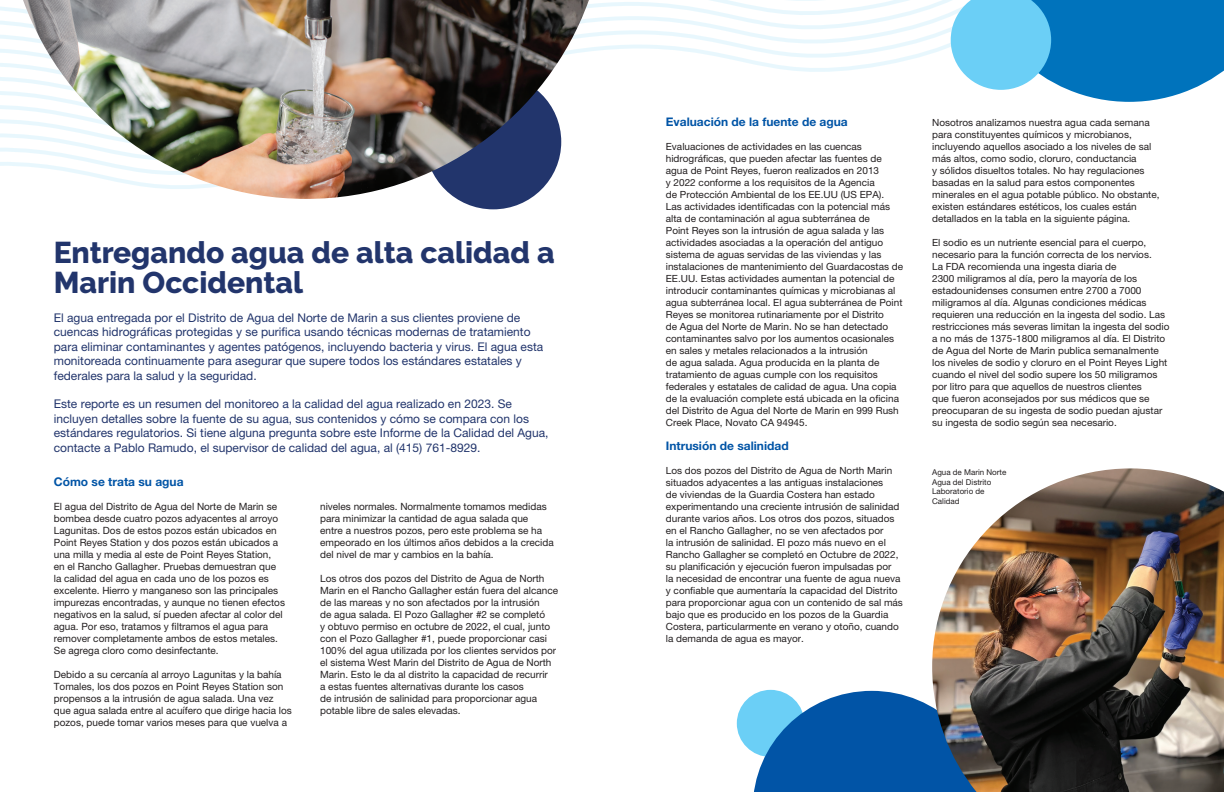
<style>
.page{position:relative;width:1224px;height:792px;background:#fff}
.page>*{position:absolute;margin:0;border:0;box-sizing:border-box;transform-origin:0 0}
.t1{font:800 30px/30px "Raleway";color:#22356c}
.t2{font:12px/14.4px "Helvetica Neue LT Pro";color:#22356c}
.t3{font:700 12px "Helvetica Neue LT Pro";color:#0154a6}
.t4{font:700 11.8px "Helvetica Neue LT Pro";color:#0154a6}
.t5{font:10px/12px "Helvetica Neue LT Pro";color:#231f20}
.t6{font:9.9px/12px "Helvetica Neue LT Pro";color:#231f20}
.t7{font:8px/9.6px "Helvetica Neue LT Pro";color:#231f20}
</style>
<div class="page">
<div style="left:737px;top:690px;width:67px;height:67px;background:#6bcff6;border-radius:50%"></div>
<svg style="left:753px;top:691px;width:179px;height:101px"></svg>
<div style="left:425px;top:74px;width:136px;height:135px;background:#22356c;border-radius:50%"></div>
<svg style="left:1153px;top:0;width:71px;height:100px;background:#1c82c3"></svg>
<svg style="left:0;top:0;width:1153px;height:167px"></svg>
<img style="left:23px;top:0;width:566px;height:199px">
<img style="left:932px;top:468px;width:292px;height:324px">
<h1 class="t1" style="left:54px;top:238px;width:502px">Entregando agua de alta calidad a<br>Marin Occidental</h1>
<p class="t2" style="left:54px;top:310px;width:491px">El agua entregada por el Distrito de Agua del Norte de Marin a sus clientes proviene de cuencas hidrográficas protegidas y se purifica usando técnicas modernas de tratamiento para eliminar contaminantes y agentes patógenos, incluyendo bacteria y virus. El agua esta monitoreada continuamente para asegurar que supere todos los estándares estatales y federales para la salud y la seguridad.</p>
<p class="t2" style="left:54px;top:397px;width:496px">Este reporte es un resumen del monitoreo a la calidad del agua realizado en 2023. Se incluyen detalles sobre la fuente de su agua, sus contenidos y cómo se compara con los estándares regulatorios. Si tiene alguna pregunta sobre este Informe de la Calidad del Agua, contacte a Pablo Ramudo, el supervisor de calidad del agua, al (415) 761-8929.</p>
<p class="t3" style="left:54px;top:474px;width:131px">Cómo se trata su agua</p>
<p class="t5" style="left:54px;top:500px;width:233px">El agua del Distrito de Agua del Norte de Marin se bombea desde cuatro pozos adyacentes al arroyo Lagunitas. Dos de estos pozos están ubicados en Point Reyes Station y dos pozos están ubicados a una milla y media al este de Point Reyes Station,<br>en el Rancho Gallagher. Pruebas demuestran que la calidad del agua en cada uno de los pozos es excelente. Hierro y manganeso son las principales impurezas encontradas, y aunque no tienen efectos negativos en la salud, sí pueden afectar al color del agua. Por eso, tratamos y filtramos el agua para remover completamente ambos de estos metales.<br>Se agrega cloro como desinfectante.</p>
<p class="t5" style="left:54px;top:668px;width:239px">Debido a su cercanía al arroyo Lagunitas y la bahía Tomales, los dos pozos en Point Reyes Station son propensos a la intrusión de agua salada. Una vez que agua salada entre al acuífero que dirige hacia los pozos, puede tomar varios meses para que vuelva a</p>
<p class="t5" style="left:320px;top:500px;width:235px">niveles normales. Normalmente tomamos medidas para minimizar la cantidad de agua salada que<br>entre a nuestros pozos, pero este problema se ha empeorado en los últimos años debidos a la crecida del nivel de mar y cambios en la bahía.</p>
<p class="t5" style="left:320px;top:572px;width:239px">Los otros dos pozos del Distrito de Agua de North Marin en el Rancho Gallagher están fuera del alcance de las mareas y no son afectados por la intrusión<br>de agua salada. El Pozo Gallagher #2 se completó<br>y obtuvo permiso en octubre de 2022, el cual, junto con el Pozo Gallagher #1, puede proporcionar casi 100% del agua utilizada por los clientes servidos por el sistema West Marin del Distrito de Agua de North Marin. Esto le da al distrito la capacidad de recurrir<br>a estas fuentes alternativas durante los casos<br>de intrusión de salinidad para proporcionar agua potable libre de sales elevadas.</p>
<p class="t4" style="left:666px;top:114px;width:183px">Evaluación de la fuente de agua</p>
<p class="t6" style="left:666px;top:140px;width:239px">Evaluaciones de actividades en las cuencas hidrográficas, que pueden afectar las fuentes de agua de Point Reyes, fueron realizados en 2013<br>y 2022 conforme a los requisitos de la Agencia<br>de Protección Ambiental de los EE.UU (US EPA).<br>Las actividades identificadas con la potencial más alta de contaminación al agua subterránea de<br>Point Reyes son la intrusión de agua salada y las actividades asociadas a la operación del antiguo sistema de aguas servidas de las viviendas y las instalaciones de mantenimiento del Guardacostas de EE.UU. Estas actividades aumentan la potencial de introducir contaminantes químicas y microbianas al agua subterránea local. El agua subterránea de Point Reyes se monitorea rutinariamente por el Distrito<br>de Agua del Norte de Marin. No se han detectado contaminantes salvo por los aumentos ocasionales en sales y metales relacionados a la intrusión<br>de agua salada. Agua producida en la planta de tratamiento de aguas cumple con los requisitos federales y estatales de calidad de agua. Una copia de la evaluación complete está ubicada en la oficina del Distrito de Agua del Norte de Marin en 999 Rush Creek Place, Novato CA 94945.</p>
<p class="t4" style="left:666px;top:438px;width:124px">Intrusión de salinidad</p>
<p class="t6" style="left:666px;top:464px;width:239px">Los dos pozos del Distrito de Agua de North Marin situados adyacentes a las antiguas instalaciones<br>de viviendas de la Guardia Costera han estado experimentando una creciente intrusión de salinidad durante varios años. Los otros dos pozos, situados en el Rancho Gallagher, no se ven afectados por<br>la intrusión de salinidad. El pozo más nuevo en el Rancho Gallagher se completó en Octubre de 2022, su planificación y ejecución fueron impulsadas por<br>la necesidad de encontrar una fuente de agua nueva y confiable que aumentaría la capacidad del Distrito para proporcionar agua con un contenido de sal más bajo que es producido en los pozos de la Guardia Costera, particularmente en verano y otoño, cuando la demanda de agua es mayor.</p>
<p class="t6" style="left:932px;top:116px;width:229px">Nosotros analizamos nuestra agua cada semana para constituyentes químicos y microbianos, incluyendo aquellos asociado a los niveles de sal más altos, como sodio, cloruro, conductancia<br>y sólidos disueltos totales. No hay regulaciones basadas en la salud para estos componentes minerales en el agua potable público. No obstante, existen estándares estéticos, los cuales están detallados en la tabla en la siguiente página.</p>
<p class="t6" style="left:932px;top:236px;width:239px">El sodio es un nutriente esencial para el cuerpo, necesario para la función correcta de los nervios.<br>La FDA recomienda una ingesta diaria de<br>2300 miligramos al día, pero la mayoría de los estadounidenses consumen entre 2700 a 7000 miligramos al día. Algunas condiciones médicas requieren una reducción en la ingesta del sodio. Las restricciones más severas limitan la ingesta del sodio a no más de 1375-1800 miligramos al día. El Distrito de Agua del Norte de Marin publica semanalmente los niveles de sodio y cloruro en el Point Reyes Light cuando el nivel del sodio supere los 50 miligramos por litro para que aquellos de nuestros clientes<br>que fueron aconsejados por sus médicos que se preocuparan de su ingesta de sodio puedan ajustar su ingesta de sodio según sea necesario.</p>
<p class="t7" style="left:932px;top:467px;width:76px">Agua de Marin Norte<br>Agua del Distrito<br>Laboratorio de<br>Calidad</p>
</div>
